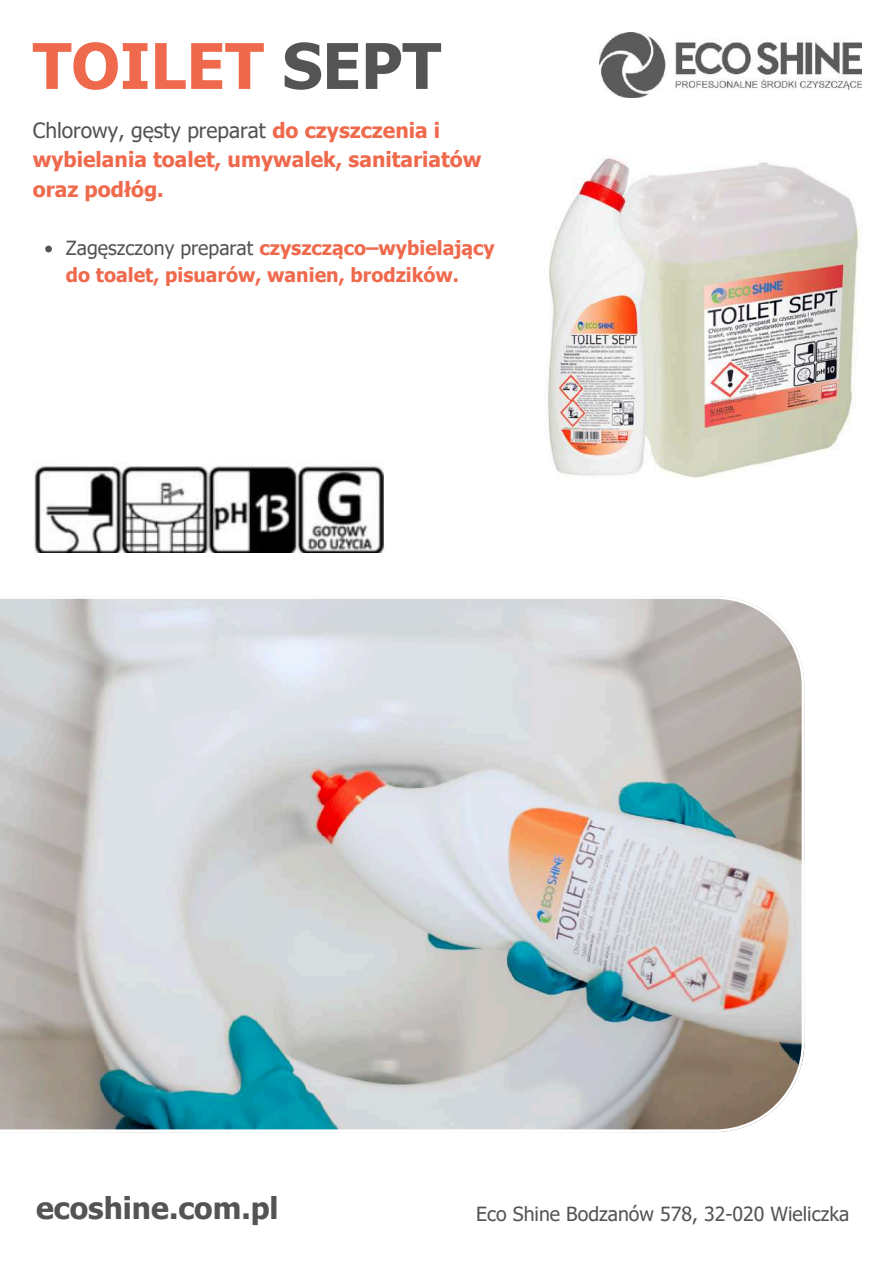
<style>
.page{position:relative;width:894px;height:1264px;background:#fff}
.page>*{position:absolute;margin:0;border:0;box-sizing:border-box;transform-origin:0 0}
.t1{font:700 63px "Tahoma";color:#ef6a4d}
.t2{font:700 30px "Tahoma";color:#545454}
.t3{font:700 21px/29.2px "Tahoma";color:#ef6a4d}
.t4{font:700 19.5px/27px "Tahoma";color:#ef6a4d}
.t5{font:19.5px "Tahoma";color:#545454}
.s1{color:#545454}
.s2{font-weight:400;color:#545454}
</style>
<div class="page">
<svg style="left:0;top:596px;width:804px;height:536px;background:#c3c6c6"></svg>
<img style="left:599px;top:32px;width:262px;height:65px">
<img style="left:548px;top:155px;width:312px;height:323px">
<img style="left:34px;top:466px;width:350px;height:86px">
<svg style="left:45px;top:246px;width:7px;height:6px"></svg>
<h1 class="t1" style="left:33px;top:26px;width:409px">TOILET <span class="s1">SEPT</span></h1>
<p class="t3" style="left:33px;top:115px;width:450px"><span class="s2">Chlorowy, gęsty preparat</span> do czyszczenia i wybielania toalet, umywalek, sanitariatów oraz podłóg.</p>
<p class="t4" style="left:66px;top:233px;width:430px"><span class="s2">Zagęszczony preparat</span> czyszcząco–wybielający do toalet, pisuarów, wanien, brodzików.</p>
<h2 class="t2" style="left:36px;top:1189px;width:244px">ecoshine.com.pl</h2>
<p class="t5" style="left:476px;top:1200px;width:374px">Eco Shine Bodzanów 578, 32-020 Wieliczka</p>
</div>
